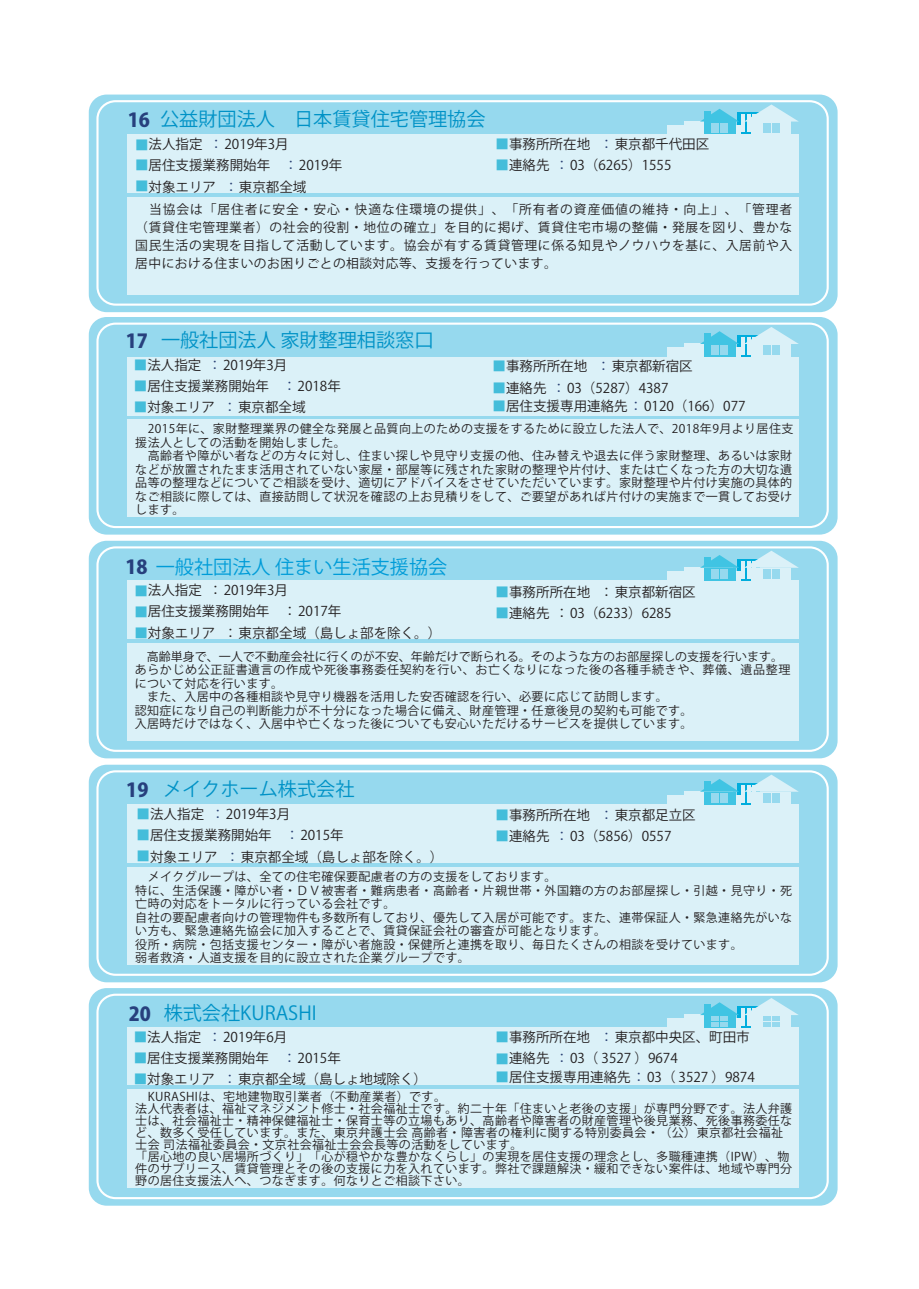
<style>
.page{position:relative;width:919px;height:1289px;background:#fff}
.page>*{position:absolute;margin:0;border:0;box-sizing:border-box;transform-origin:0 0}
.t1{font:19.2px "UD Shin Go Pr 6 Bold 90 ms RKSJ H";color:#0092c6}
.t2{font:19.2px "UD Shin Go Pr 6 Bold 90 ms RKSJ H";color:#009cd8}
.t3{font:800 19.2px "Koz Go Pro";color:#27407d}
.t4{font:13.5px/21.3px "UD Shin Go Pr 6 Regular 90 ms RKSJ H";color:#231f20}
.t5{font:13.5px/21.3px "UD Shin Go Pr 6 Regular 90 ms RKSJ H";color:#44bdda}
.t6{font:12.75px/18px "UD Shin Go Pr 6 Regular 90 ms RKSJ H";letter-spacing:.035em;color:#231f20;text-align:justify}
.t7{font:12px/13.5px "UD Shin Go Pr 6 Regular 90 ms RKSJ H";letter-spacing:.035em;color:#231f20}
.s1{color:#294073}
</style>
<div class="page">
<div style="left:89px;top:95px;width:748px;height:217px;background:#96d9ee;border-radius:18px"></div>
<div style="left:96px;top:100px;width:732px;height:206px;border:2px solid #fff;border-radius:18px"></div>
<div style="left:127px;top:134px;width:671px;height:59px;background:#dbf1f8"></div>
<div style="left:127px;top:197px;width:671px;height:97px;background:#dbf1f8"></div>
<div style="left:737px;top:113px;width:22px;height:21px;background:#00addd"></div>
<div style="left:751px;top:122px;width:40px;height:12px;background:#dbf1f8"></div>
<div style="left:667px;top:125px;width:74px;height:9px;background:#dbf1f8"></div>
<div style="left:683px;top:121px;width:49px;height:9px;background:#dbf1f8"></div>
<div style="left:703px;top:122px;width:32px;height:12px;background:#40c4e3"></div>
<div style="left:710px;top:128px;width:8px;height:5px;background:#96d9ee"></div>
<div style="left:720px;top:128px;width:8px;height:5px;background:#96d9ee"></div>
<svg style="left:700px;top:104px;width:98px;height:28px"></svg>
<div style="left:762px;top:128px;width:8px;height:5px;background:#96d9ee"></div>
<div style="left:772px;top:128px;width:8px;height:5px;background:#96d9ee"></div>
<div style="left:89px;top:317px;width:748px;height:217px;background:#96d9ee;border-radius:18px"></div>
<div style="left:96px;top:322px;width:732px;height:206px;border:2px solid #fff;border-radius:18px"></div>
<div style="left:127px;top:357px;width:671px;height:58px;background:#dbf1f8"></div>
<div style="left:127px;top:420px;width:671px;height:97px;background:#dbf1f8"></div>
<div style="left:667px;top:347px;width:74px;height:10px;background:#dbf1f8"></div>
<div style="left:683px;top:343px;width:49px;height:9px;background:#dbf1f8"></div>
<svg style="left:700px;top:327px;width:98px;height:28px"></svg>
<div style="left:89px;top:541px;width:748px;height:217px;background:#96d9ee;border-radius:18px"></div>
<div style="left:96px;top:546px;width:732px;height:206px;border:2px solid #fff;border-radius:18px"></div>
<div style="left:127px;top:580px;width:671px;height:59px;background:#dbf1f8"></div>
<div style="left:127px;top:643px;width:671px;height:97px;background:#dbf1f8"></div>
<svg style="left:741px;top:578px;width:10px;height:2px"></svg>
<div style="left:751px;top:567px;width:40px;height:13px;background:#dbf1f8"></div>
<div style="left:667px;top:571px;width:74px;height:9px;background:#dbf1f8"></div>
<div style="left:683px;top:567px;width:49px;height:9px;background:#dbf1f8"></div>
<div style="left:703px;top:567px;width:32px;height:13px;background:#40c4e3"></div>
<div style="left:710px;top:574px;width:8px;height:5px;background:#96d9ee"></div>
<div style="left:720px;top:574px;width:8px;height:5px;background:#96d9ee"></div>
<svg style="left:700px;top:551px;width:98px;height:27px"></svg>
<div style="left:762px;top:574px;width:8px;height:5px;background:#96d9ee"></div>
<div style="left:772px;top:574px;width:8px;height:5px;background:#96d9ee"></div>
<div style="left:89px;top:764px;width:748px;height:218px;background:#96d9ee;border-radius:18px"></div>
<div style="left:96px;top:770px;width:732px;height:205px;border:2px solid #fff;border-radius:18px"></div>
<div style="left:127px;top:804px;width:671px;height:59px;background:#dbf1f8"></div>
<div style="left:127px;top:867px;width:671px;height:97px;background:#dbf1f8"></div>
<svg style="left:741px;top:802px;width:10px;height:2px"></svg>
<svg style="left:751px;top:802px;width:40px;height:2px"></svg>
<div style="left:667px;top:795px;width:74px;height:9px;background:#dbf1f8"></div>
<div style="left:683px;top:791px;width:49px;height:9px;background:#dbf1f8"></div>
<svg style="left:704px;top:802px;width:31px;height:2px"></svg>
<svg style="left:700px;top:774px;width:98px;height:28px"></svg>
<div style="left:89px;top:988px;width:748px;height:217px;background:#96d9ee;border-radius:18px"></div>
<div style="left:96px;top:993px;width:732px;height:206px;border:2px solid #fff;border-radius:18px"></div>
<div style="left:127px;top:1027px;width:671px;height:57px;background:#dbf1f8"></div>
<div style="left:127px;top:1089px;width:671px;height:98px;background:#dbf1f8"></div>
<div style="left:751px;top:1015px;width:40px;height:12px;background:#dbf1f8"></div>
<div style="left:667px;top:1018px;width:74px;height:9px;background:#dbf1f8"></div>
<div style="left:683px;top:1014px;width:49px;height:9px;background:#dbf1f8"></div>
<div style="left:703px;top:1015px;width:32px;height:12px;background:#40c4e3"></div>
<svg style="left:700px;top:998px;width:98px;height:27px"></svg>
<div style="left:710px;top:1016px;width:8px;height:5px;background:#96d9ee"></div>
<div style="left:720px;top:1016px;width:8px;height:5px;background:#96d9ee"></div>
<div style="left:710px;top:1021px;width:8px;height:5px;background:#96d9ee"></div>
<div style="left:720px;top:1021px;width:8px;height:5px;background:#96d9ee"></div>
<div style="left:704px;top:1004px;width:7px;height:8px;background:#40c4e3"></div>
<div style="left:762px;top:1016px;width:8px;height:5px;background:#96d9ee"></div>
<div style="left:772px;top:1016px;width:8px;height:5px;background:#96d9ee"></div>
<div style="left:762px;top:1021px;width:8px;height:5px;background:#96d9ee"></div>
<div style="left:772px;top:1021px;width:8px;height:5px;background:#96d9ee"></div>
<h1 class="t1" style="left:141px;top:109px;width:346px">　公益財団法人　日本賃貸住宅管理協会</h1>
<p class="t5" style="left:135px;top:135px;width:15px;line-height:19.8px">■ ■</p>
<p class="t5" style="left:135px;top:176px;width:15px">■</p>
<h1 class="t3" style="left:128px;top:108px;width:24px">16</h1>
<p class="t4" style="left:135px;top:134px;width:208px">・法人指定<span class="s1">：</span>2019年3月<br>・居住支援業務開始年 <span class="s1">：</span>2019年・対象エリア <span class="s1">：</span>東京都全域</p>
<p class="t4" style="left:495px;top:134px;width:215px">・事務所所在地 <span class="s1">：</span>東京都千代田区・連絡先<span class="s1">：</span>03（6265）1555</p>
<p class="t5" style="left:495px;top:134px;width:15px">■ ■</p>
<p class="t6" style="left:135px;top:201px;width:658px">　当協会は「居住者に安全・安心・快適な住環境の提供」、「所有者の資産価値の維持・向上」、「管理者（賃貸住宅管理業者）の社会的役割・地位の確立」を目的に掲げ、賃貸住宅市場の整備・発展を図り、豊かな国民生活の実現を目指して活動しています。協会が有する賃貸管理に係る知見やノウハウを基に、入居前や入居中における住まいのお困りごとの相談対応等、支援を行っています。</p>
<h1 class="t1" style="left:142px;top:329px;width:293px">　一般社団法人 家財整理相談窓口</h1>
<p class="t5" style="left:134px;top:355px;width:15px;line-height:20.2px">■ ■</p>
<p class="t5" style="left:134px;top:396px;width:15px">■</p>
<h1 class="t3" style="left:126px;top:328px;width:24px">17</h1>
<p class="t4" style="left:134px;top:355px;width:208px;line-height:20.2px">・法人指定<span class="s1">：</span>2019年3月<br>・居住支援業務開始年 <span class="s1">：</span>2018年</p>
<p class="t4" style="left:134px;top:396px;width:173px">・対象エリア <span class="s1">：</span>東京都全域</p>
<p class="t4" style="left:492px;top:356px;width:202px">・事務所所在地 <span class="s1">：</span>東京都新宿区・連絡先<span class="s1">：</span>03（5287）4387</p>
<p class="t5" style="left:492px;top:356px;width:15px">■ ■</p>
<p class="t4" style="left:492px;top:396px;width:254px">　居住支援専用連絡先<span class="s1">：</span>0120（166）077</p>
<p class="t5" style="left:492px;top:396px;width:15px">■</p>
<p class="t7" style="left:135px;top:422px;width:659px">　2015年に、家財整理業界の健全な発展と品質向上のための支援をするために設立した法人で、2018年9月より居住支援法人としての活動を開始しました。<br>　高齢者や障がい者などの方々に対し、住まい探しや見守り支援の他、住み替えや退去に伴う家財整理、あるいは家財などが放置されたまま活用されていない家屋・部屋等に残された家財の整理や片付け、または亡くなった方の大切な遺品等の整理などについてご相談を受け、適切にアドバイスをさせていただいています。家財整理や片付け実施の具体的なご相談に際しては、直接訪問して状況を確認の上お見積りをして、ご要望があれば片付けの実施まで一貫してお受けします。</p>
<h1 class="t2" style="left:137px;top:556px;width:312px">　一般社団法人 住まい生活支援協会</h1>
<h1 class="t3" style="left:125px;top:554px;width:24px">18</h1>
<p class="t4" style="left:134px;top:579px;width:155px;text-indent:74px">：2019年3月・居住支援業務開始年</p>
<p class="t4" style="left:134px;top:579px;width:69px">・法人指定</p>
<p class="t5" style="left:134px;top:581px;width:15px;line-height:20.2px">■ ■</p>
<p class="t5" style="left:134px;top:622px;width:15px">■</p>
<p class="t4" style="left:283px;top:601px;width:60px">：2017年</p>
<p class="t4" style="left:134px;top:622px;width:82px">・対象エリア</p>
<p class="t4" style="left:224px;top:622px;width:219px">：東京都全域（島しょ部を除く。）</p>
<p class="t4" style="left:495px;top:581px;width:96px">・事務所所在地</p>
<p class="t4" style="left:495px;top:581px;width:202px;text-indent:104px">：東京都新宿区・連絡先：03（6233）6285</p>
<p class="t5" style="left:495px;top:581px;width:15px">■ ■</p>
<p class="t7" style="left:135px;top:650px;width:657px">　高齢単身で、一人で不動産会社に行くのが不安、年齢だけで断られる。そのような方のお部屋探しの支援を行います。あらかじめ公正証書遺言の作成や死後事務委任契約を行い、お亡くなりになった後の各種手続きや、葬儀、遺品整理について対応を行います。<br>　また、入居中の各種相談や見守り機器を活用した安否確認を行い、必要に応じて訪問します。<br>認知症になり自己の判断能力が不十分になった場合に備え、財産管理・任意後見の契約も可能です。<br>入居時だけではなく、入居中や亡くなった後についても安心いただけるサービスを提供しています。</p>
<h1 class="t1" style="left:144px;top:778px;width:212px">　メイクホーム株式会社</h1>
<p class="t5" style="left:137px;top:803px;width:15px;text-align:justify">■ ■ ■</p>
<p class="t5" style="left:495px;top:804px;width:15px">■ ■</p>
<h1 class="t3" style="left:126px;top:777px;width:24px">19</h1>
<p class="t4" style="left:137px;top:803px;width:308px">・法人指定<span class="s1">：</span>2019年3月<br>・居住支援業務開始年 <span class="s1">：</span>2015年<br>・対象エリア <span class="s1">：</span>東京都全域（島しょ部を除く。）</p>
<p class="t4" style="left:495px;top:804px;width:202px">・事務所所在地 <span class="s1">：</span>東京都足立区・連絡先<span class="s1">：</span>03（5856）0557</p>
<p class="t7" style="left:135px;top:870px;width:658px">　メイクグループは、全ての住宅確保要配慮者の方の支援をしております。<br>特に、生活保護・障がい者・ＤＶ被害者・難病患者・高齢者・片親世帯・外国籍の方のお部屋探し・引越・見守り・死亡時の対応をトータルに行っている会社です。<br>自社の要配慮者向けの管理物件も多数所有しており、優先して入居が可能です。また、連帯保証人・緊急連絡先がいない方も、緊急連絡先協会に加入することで、賃貸保証会社の審査が可能となります。<br>役所・病院・包括支援センター・障がい者施設・保健所と連携を取り、毎日たくさんの相談を受けています。<br>弱者救済・人道支援を目的に設立された企業グループです。</p>
<h1 class="t1" style="left:144px;top:1002px;width:173px">　株式会社KURASHI</h1>
<p class="t5" style="left:134px;top:1026px;width:15px;text-align:justify">■ ■ ■</p>
<p class="t5" style="left:495px;top:1027px;width:15px">■ ■</p>
<h1 class="t3" style="left:129px;top:1001px;width:24px">20</h1>
<p class="t4" style="left:134px;top:1026px;width:295px">・法人指定<span class="s1">：</span>2019年6月<br>・居住支援業務開始年 <span class="s1">：</span>2015年<br>・対象エリア <span class="s1">：</span>東京都全域（島しょ地域除く）</p>
<p class="t4" style="left:495px;top:1026px;width:256px">・事務所所在地 <span class="s1">：</span>東京都中央区、町田市・連絡先<span class="s1">：</span>03（ 3527 ）9674</p>
<p class="t4" style="left:495px;top:1066px;width:261px">　居住支援専用連絡先<span class="s1">：</span>03（ 3527 ）9874</p>
<p class="t5" style="left:495px;top:1066px;width:15px">■</p>
<p class="t7" style="left:135px;top:1091px;width:658px;line-height:12px">　KURASHIは、宅地建物取引業者（不動産業者）です。<br>法人代表者は、福祉マネジメント修士・社会福祉士です。約二十年「住まいと老後の支援」が専門分野です。法人弁護士は、社会福祉士・精神保健福祉士・保育士等の立場もあり、高齢者や障害者の財産管理や後見業務、死後事務委任など、数多く受任しています。また、東京弁護士会 高齢者・障害者の権利に関する特別委員会・（公）東京都社会福祉士会 司法福祉委員会・文京社会福祉士会会長等の活動をしています。<br>「居心地の良い居場所づくり」「心が穏やかな豊かなくらし」の実現を居住支援の理念とし、多職種連携（IPW）、物件のサブリース、賃貸管理とその後の支援に力を入れています。弊社で課題解決・緩和できない案件は、地域や専門分野の居住支援法人へ、つなぎます。何なりとご相談下さい。</p>
</div>
